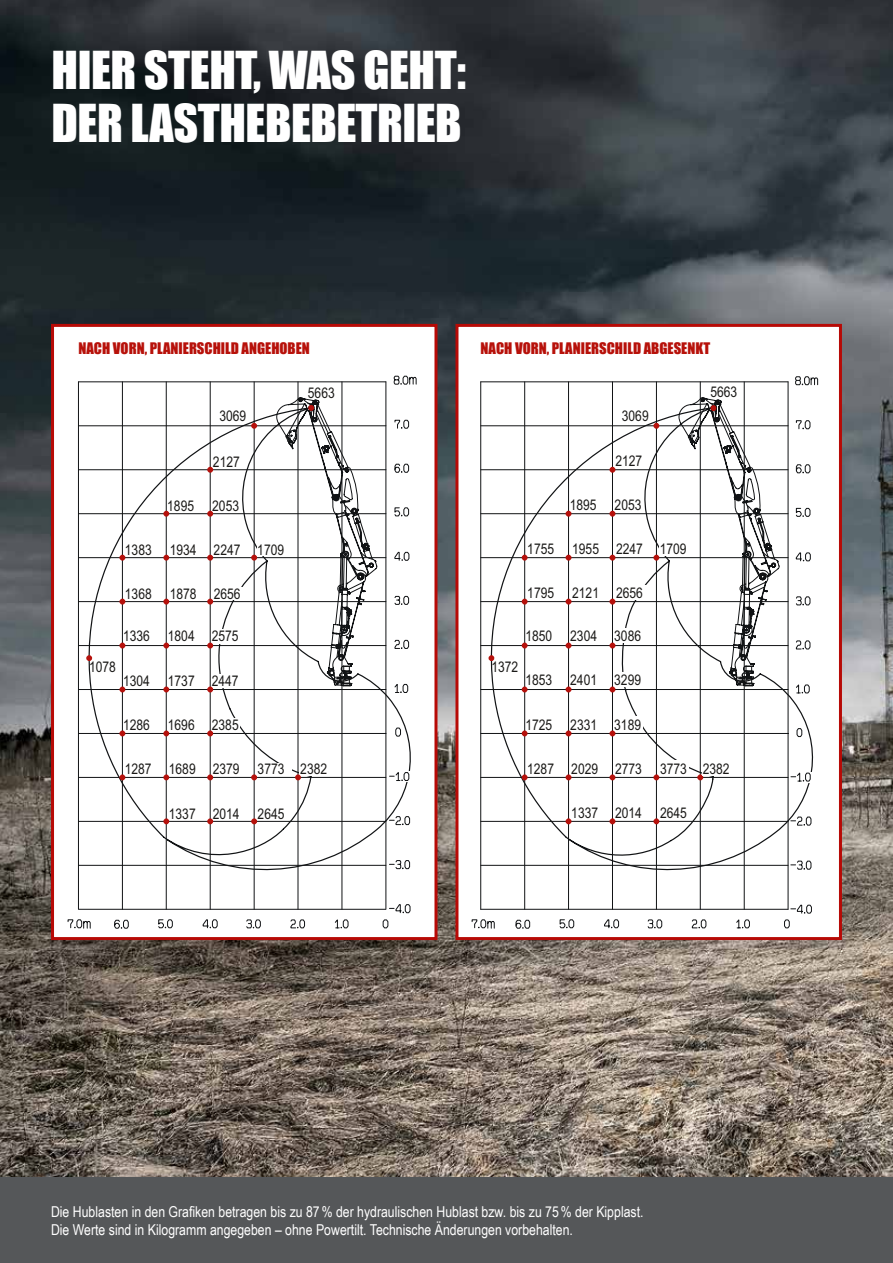
<style>
.page{position:relative;width:893px;height:1263px;background:#fff}
.page>*{position:absolute;margin:0;border:0;box-sizing:border-box;transform-origin:0 0}
.t1{font:48px/52.5px "Impact";letter-spacing:-.01em;color:#fff}
.t2{font:15px/18px "Arial Narrow";color:#fff}
.t3{font:14.7px "Arial Narrow";color:#1b1a18}
.t4{font:14.7px "Impact";color:#b7110a}
</style>
<div class="page">
<img style="left:0;top:0;width:893px;height:1178px">
<div style="left:53px;top:325px;width:383px;height:613px;background:#fff"></div>
<svg style="left:67px;top:375px;width:350px;height:554px"></svg>
<svg style="left:276px;top:397px;width:101px;height:289px"></svg>
<div style="left:233px;top:587px;width:11px;height:12px;background:#fff"></div>
<div style="left:257px;top:544px;width:10px;height:12px;background:#fff"></div>
<div style="left:217px;top:629px;width:10px;height:14px;background:#fff"></div>
<div style="left:217px;top:674px;width:10px;height:13px;background:#fff"></div>
<div style="left:231px;top:718px;width:9px;height:13px;background:#fff"></div>
<div style="left:277px;top:763px;width:15px;height:12px;background:#fff"></div>
<div style="left:299px;top:763px;width:15px;height:13px;background:#fff"></div>
<div style="left:405px;top:771px;width:6px;height:10px;background:#fff"></div>
<svg style="left:295px;top:774px;width:6px;height:6px"></svg>
<svg style="left:403px;top:771px;width:7px;height:10px"></svg>
<div style="left:51px;top:324px;width:386px;height:616px;border:3px solid #b70a06"></div>
<div style="left:457px;top:325px;width:383px;height:613px;background:#fff"></div>
<hr style="left:892px;top:382px;width:1px;height:527px;background:#111315">
<svg style="left:471px;top:376px;width:348px;height:553px"></svg>
<div style="left:806px;top:772px;width:6px;height:10px;background:#fff"></div>
<div style="left:660px;top:545px;width:6px;height:11px;background:#fff"></div>
<div style="left:633px;top:585px;width:14px;height:14px;background:#fff"></div>
<div style="left:674px;top:761px;width:15px;height:13px;background:#fff"></div>
<div style="left:703px;top:762px;width:16px;height:13px;background:#fff"></div>
<div style="left:633px;top:717px;width:10px;height:14px;background:#fff"></div>
<div style="left:619px;top:672px;width:11px;height:15px;background:#fff"></div>
<div style="left:621px;top:628px;width:12px;height:15px;background:#fff"></div>
<svg style="left:804px;top:772px;width:7px;height:10px"></svg>
<div style="left:455px;top:324px;width:387px;height:616px;border:3px solid #b70a06"></div>
<div style="left:0;top:1178px;width:893px;height:85px;background:#555759"></div>
<h1 class="t1" style="left:52px;top:43px;width:416px">HIER STEHT, WAS GEHT:<br>DER LASTHEBEBETRIEB</h1>
<p class="t4" style="left:78px;top:337px;width:233px">NACH VORN, PLANIERSCHILD ANGEHOBEN</p>
<p class="t3" style="left:308px;top:382px;width:28px">5663</p>
<p class="t3" style="left:219px;top:405px;width:28px">3069</p>
<p class="t3" style="left:213px;top:451px;width:28px">2127</p>
<p class="t3" style="left:167px;top:495px;width:28px">1895</p>
<p class="t3" style="left:125px;top:539px;width:117px">1383 1934 2247</p>
<p class="t3" style="left:125px;top:582px;width:117px">1368 1878 2656</p>
<p class="t3" style="left:123px;top:625px;width:28px">1336</p>
<p class="t3" style="left:89px;top:656px;width:28px">1078</p>
<p class="t3" style="left:212px;top:495px;width:28px">2053</p>
<p class="t3" style="left:257px;top:539px;width:28px">1709</p>
<p class="t3" style="left:168px;top:625px;width:72px">1804 2575</p>
<p class="t3" style="left:123px;top:670px;width:117px">1304 1737 2447</p>
<p class="t3" style="left:123px;top:714px;width:28px">1286</p>
<p class="t3" style="left:125px;top:758px;width:161px">1287 1689 2379 3773</p>
<p class="t3" style="left:169px;top:803px;width:117px">1337 2014 2645</p>
<p class="t3" style="left:168px;top:714px;width:72px">1696 2385</p>
<p class="t3" style="left:300px;top:758px;width:28px">2382</p>
<p class="t4" style="left:481px;top:337px;width:231px">NACH VORN, PLANIERSCHILD ABGESENKT</p>
<p class="t3" style="left:622px;top:405px;width:28px">3069</p>
<p class="t3" style="left:615px;top:450px;width:28px">2127</p>
<p class="t3" style="left:491px;top:655px;width:28px">1372</p>
<p class="t3" style="left:570px;top:494px;width:28px">1895</p>
<p class="t3" style="left:527px;top:538px;width:117px">1755 1955 2247</p>
<p class="t3" style="left:527px;top:582px;width:117px">1795 2121 2656</p>
<p class="t3" style="left:525px;top:625px;width:28px">1850</p>
<p class="t3" style="left:615px;top:494px;width:28px">2053</p>
<p class="t3" style="left:660px;top:538px;width:28px">1709</p>
<p class="t3" style="left:570px;top:625px;width:72px">2304 3086</p>
<p class="t3" style="left:525px;top:669px;width:117px">1853 2401 3299</p>
<p class="t3" style="left:525px;top:713px;width:28px">1725</p>
<p class="t3" style="left:527px;top:758px;width:161px">1287 2029 2773 3773</p>
<p class="t3" style="left:571px;top:802px;width:117px">1337 2014 2645</p>
<p class="t3" style="left:570px;top:713px;width:72px">2331 3189</p>
<p class="t3" style="left:710px;top:381px;width:28px">5663</p>
<p class="t3" style="left:703px;top:758px;width:28px">2382</p>
<p class="t2" style="left:51px;top:1202px;width:594px">Die Hublasten in den Grafiken betragen bis zu 87% der hydraulischen Hublast bzw. bis zu 75% der Kipplast.<br>Die Werte sind in Kilogramm angegeben – ohne Powertilt. Technische Änderungen vorbehalten.</p>
</div>
